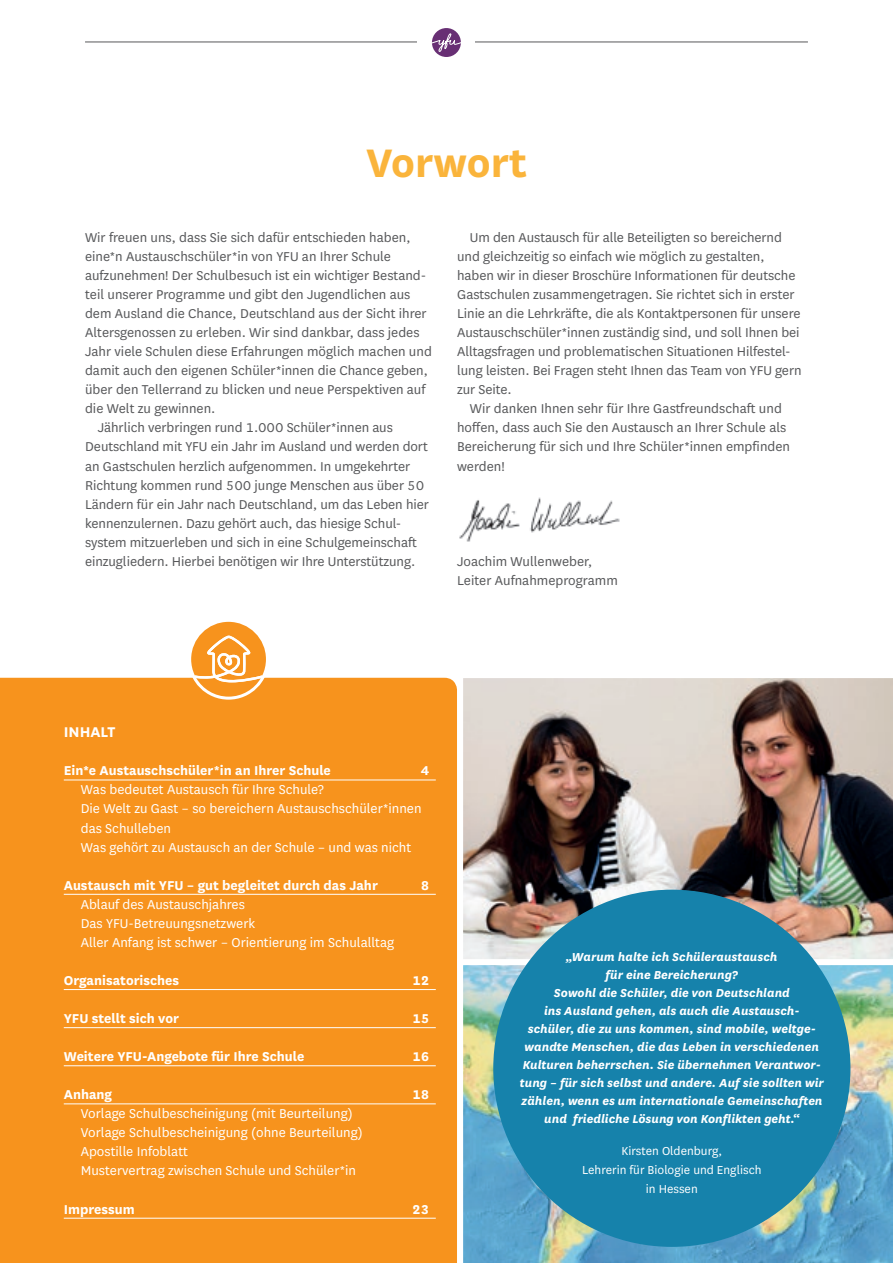
<style>
.page{position:relative;width:893px;height:1263px;background:#fff}
.page>*{position:absolute;margin:0;border:0;box-sizing:border-box;transform-origin:0 0}
.t1{font:700 46.5px "National";color:#fab43b}
.t2{font:700 16.5px "National";color:#fff}
.t3{font:15px/19px "National";letter-spacing:-.005em;color:#57585a}
.t4{font:15px/19px "National";color:#fff}
.t5{font:700 15px "National";color:#fff}
.t6{font:italic 700 13.5px/18px "National";color:#fff;text-align:center}
.t7{font:13.5px/19px "National";color:#fff;text-align:center}
</style>
<div class="page">
<hr style="left:85px;top:42px;width:723px;height:1px;background:#57585a">
<div style="left:418px;top:14px;width:57px;height:57px;background:#fff"></div>
<div style="left:432px;top:28px;width:29px;height:29px;background:#682f74;border-radius:50%"></div>
<svg style="left:432px;top:33px;width:29px;height:20px"></svg>
<div style="left:0;top:678px;width:457px;height:585px;background:#f7931d"></div>
<hr style="left:64px;top:780px;width:372px;height:1px;background:#fff">
<hr style="left:64px;top:894px;width:372px;height:1px;background:#fff">
<hr style="left:64px;top:989px;width:372px;height:1px;background:#fff">
<hr style="left:64px;top:1027px;width:372px;height:1px;background:#fff">
<hr style="left:64px;top:1065px;width:372px;height:1px;background:#fff">
<hr style="left:64px;top:1103px;width:372px;height:1px;background:#fff">
<hr style="left:64px;top:1218px;width:372px;height:1px;background:#fff">
<div style="left:188px;top:619px;width:81px;height:81px;background:#fff;border-radius:50%"></div>
<svg style="left:191px;top:622px;width:75px;height:75px"></svg>
<img style="left:459px;top:497px;width:161px;height:45px">
<img style="left:463px;top:678px;width:430px;height:281px">
<img style="left:463px;top:959px;width:430px;height:304px">
<div style="left:493px;top:890px;width:357px;height:357px;background:#1682ab;border-radius:50%"></div>
<h1 class="t1" style="left:366px;top:130px;width:162px">Vorwort</h1>
<p class="t3" style="left:85px;top:227px;width:327px">Wir freuen uns, dass Sie sich dafür entschieden haben,</p>
<p class="t3" style="left:85px;top:246px;width:307px">eine*n Austauschschüler*in von YFU an Ihrer Schule</p>
<p class="t3" style="left:85px;top:265px;width:343px">aufzunehmen! Der Schulbesuch ist ein wichtiger Bestand-</p>
<p class="t3" style="left:85px;top:284px;width:327px">teil unserer Programme und gibt den Jugendlichen aus</p>
<p class="t3" style="left:85px;top:303px;width:343px">dem Ausland die Chance, Deutschland aus der Sicht ihrer</p>
<p class="t3" style="left:85px;top:322px;width:336px">Altersgenossen zu erleben. Wir sind dankbar, dass jedes</p>
<p class="t3" style="left:85px;top:341px;width:348px">Jahr viele Schulen diese Erfahrungen möglich machen und</p>
<p class="t3" style="left:85px;top:360px;width:344px">damit auch den eigenen Schüler*innen die Chance geben,</p>
<p class="t3" style="left:85px;top:379px;width:342px">über den Tellerrand zu blicken und neue Perspektiven auf</p>
<p class="t3" style="left:85px;top:399px;width:132px">die Welt zu gewinnen.</p>
<p class="t3" style="left:98px;top:418px;width:297px">Jährlich verbringen rund 1.000 Schüler*innen aus</p>
<p class="t3" style="left:85px;top:437px;width:344px">Deutschland mit YFU ein Jahr im Ausland und werden dort</p>
<p class="t3" style="left:85px;top:456px;width:327px">an Gastschulen herzlich aufgenommen. In umgekehrter</p>
<p class="t3" style="left:85px;top:475px;width:341px">Richtung kommen rund 500 junge Menschen aus über 50</p>
<p class="t3" style="left:85px;top:494px;width:345px">Ländern für ein Jahr nach Deutschland, um das Leben hier</p>
<p class="t3" style="left:85px;top:513px;width:318px">kennenzulernen. Dazu gehört auch, das hiesige Schul-</p>
<p class="t3" style="left:85px;top:532px;width:333px">system mitzuerleben und sich in eine Schulgemeinschaft</p>
<p class="t3" style="left:85px;top:551px;width:332px">einzugliedern. Hierbei benötigen wir Ihre Unterstützung.</p>
<p class="t3" style="left:457px;top:227px;width:346px;text-indent:13px">Um den Austausch für alle Beteiligten so bereichernd und gleichzeitig so einfach wie möglich zu gestalten, haben wir in dieser Broschüre Informationen für deutsche Gastschulen zusammengetragen. Sie richtet sich in erster Linie an die Lehrkräfte, die als Kontaktpersonen für unsere Austauschschüler*innen zuständig sind, und soll Ihnen bei Alltagsfragen und problematischen Situationen Hilfestel&shy;lung leisten. Bei Fragen steht Ihnen das Team von YFU gern zur Seite.</p>
<p class="t3" style="left:457px;top:399px;width:334px;text-indent:13px">Wir danken Ihnen sehr für Ihre Gastfreundschaft und hoffen, dass auch Sie den Austausch an Ihrer Schule als Bereicherung für sich und Ihre Schüler*innen empfinden werden!</p>
<p class="t3" style="left:457px;top:551px;width:162px">Joachim Wullenweber,<br>Leiter Aufnahmeprogramm</p>
<p class="t2" style="left:64px;top:720px;width:53px">INHALT</p>
<p class="t5" style="left:64px;top:760px;width:269px">Ein*e Austauschschüler*in an Ihrer Schule</p>
<p class="t5" style="left:421px;top:760px;width:10px">4</p>
<p class="t4" style="left:81px;top:780px;width:342px">Was bedeutet Austausch für Ihre Schule?<br>Die Welt zu Gast – so bereichern Austauschschüler*innen das Schulleben<br>Was gehört zu Austausch an der Schule – und was nicht</p>
<p class="t5" style="left:64px;top:874px;width:316px">Austausch mit YFU – gut begleitet durch das Jahr</p>
<p class="t5" style="left:421px;top:874px;width:10px">8</p>
<p class="t4" style="left:81px;top:894px;width:315px">Ablauf des Austauschjahres<br>Das YFU-Betreuungsnetzwerk<br>Aller Anfang ist schwer – Orientierung im Schulalltag</p>
<p class="t5" style="left:64px;top:970px;width:117px">Organisatorisches</p>
<p class="t5" style="left:412px;top:970px;width:19px">12</p>
<p class="t5" style="left:64px;top:1008px;width:117px">YFU stellt sich vor</p>
<p class="t5" style="left:412px;top:1008px;width:19px">15</p>
<p class="t5" style="left:64px;top:1046px;width:242px">Weitere YFU-Angebote für Ihre Schule</p>
<p class="t5" style="left:412px;top:1046px;width:19px">16</p>
<p class="t5" style="left:64px;top:1084px;width:50px">Anhang</p>
<p class="t5" style="left:412px;top:1084px;width:19px">18</p>
<p class="t4" style="left:81px;top:1103px;width:284px">Vorlage Schulbescheinigung (mit Beurteilung)<br>Vorlage Schulbescheinigung (ohne Beurteilung)<br>Apostille Infoblatt<br>Mustervertrag zwischen Schule und Schüler*in</p>
<p class="t5" style="left:64px;top:1198px;width:72px">Impressum</p>
<p class="t5" style="left:412px;top:1198px;width:19px">23</p>
<p class="t6" style="left:520px;top:947px;width:305px">„Warum halte ich Schüleraustausch<br>für eine Bereicherung?<br>Sowohl die Schüler, die von Deutschland<br>ins Ausland gehen, als auch die Austausch&shy;schüler, die zu uns kommen, sind mobile, weltge&shy;wandte Menschen, die das Leben in verschiedenen Kulturen beherrschen. Sie übernehmen Verantwor&shy;tung – für sich selbst und andere. Auf sie sollten wir zählen, wenn es um internationale Gemeinschaften und friedliche Lösung von Konflikten geht.“</p>
<p class="t7" style="left:582px;top:1140px;width:181px">Kirsten Oldenburg,<br>Lehrerin für Biologie und Englisch in Hessen</p>
</div>
